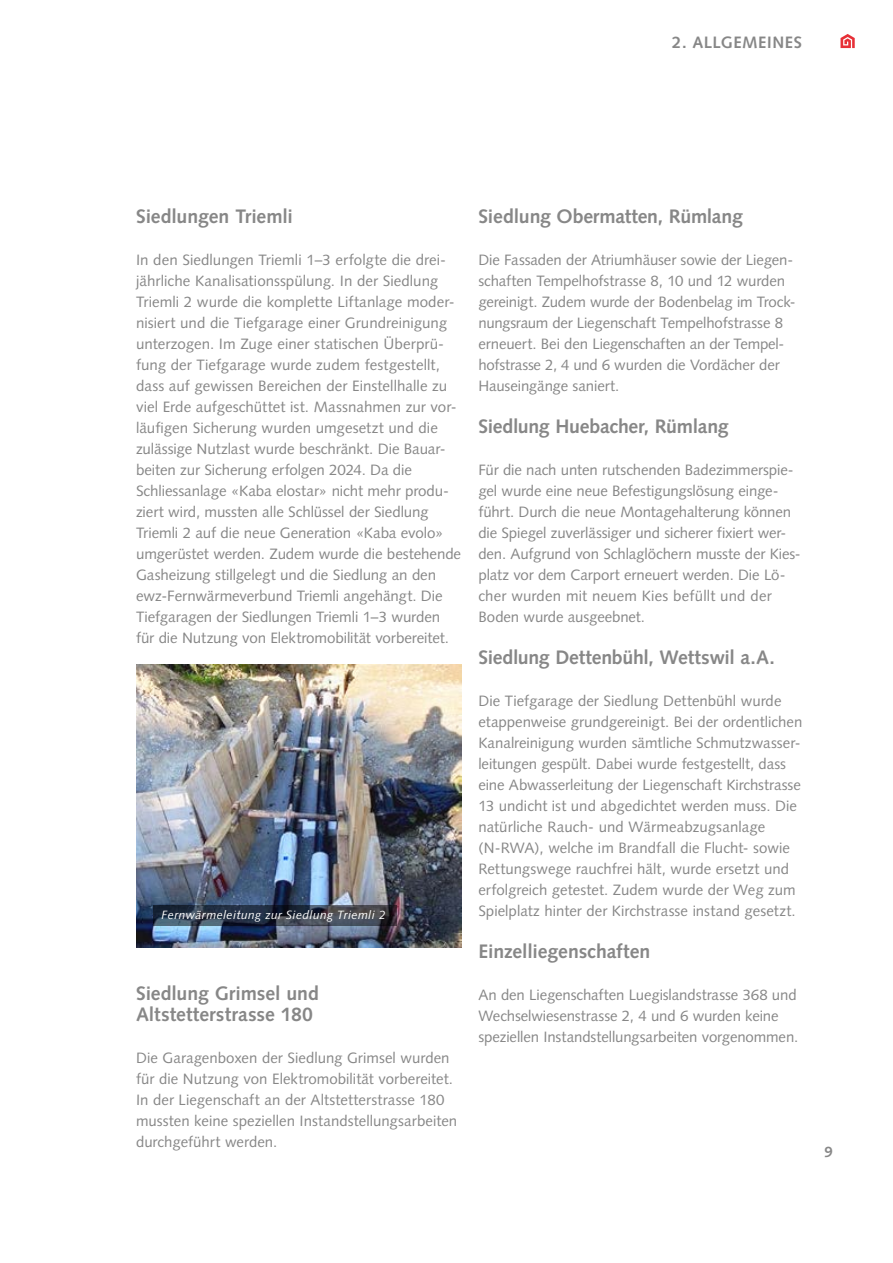
<style>
.page{position:relative;width:893px;height:1263px;background:#fff}
.page>*{position:absolute;margin:0;border:0;box-sizing:border-box;transform-origin:0 0}
.t1{font:700 19.5px/21px "Syntax";letter-spacing:-.01em;color:#878787}
.t2{font:700 16.5px "Syntax";letter-spacing:.035em;color:#878787}
.t3{font:15px/21px "Syntax";letter-spacing:-.005em;color:#878787}
.t4{font:700 15px "Syntax";color:#878787}
.t5{font:italic 12px "Syntax";letter-spacing:.03em;color:#fff}
</style>
<div class="page">
<svg style="left:840px;top:34px;width:15px;height:14px"></svg>
<img style="left:136px;top:664px;width:325px;height:283px">
<svg style="left:153px;top:905px;width:244px;height:21px;background:#323a49"></svg>
<p class="t2" style="left:672px;top:33px;width:131px">2. ALLGEMEINES</p>
<h1 class="t1" style="left:136px;top:206px;width:158px">Siedlungen Triemli</h1>
<p class="t3" style="left:136px;top:249px;width:327px">In den Siedlungen Triemli 1–3 erfolgte die drei&shy;jährliche Kanalisationsspülung. In der Siedlung Triemli 2 wurde die komplette Liftanlage moder&shy;nisiert und die Tiefgarage einer Grundreinigung unterzogen. Im Zuge einer statischen Überprü&shy;fung der Tiefgarage wurde zudem festgestellt, dass auf gewissen Bereichen der Einstellhalle zu viel Erde aufgeschüttet ist. Massnahmen zur vor&shy;läufigen Sicherung wurden umgesetzt und die zulässige Nutzlast wurde beschränkt. Die Bauar&shy;beiten zur Sicherung erfolgen 2024. Da die Schliessanlage «Kaba elostar» nicht mehr produ&shy;ziert wird, mussten alle Schlüssel der Siedlung Triemli 2 auf die neue Generation «Kaba evolo» umgerüstet werden. Zudem wurde die bestehende Gasheizung stillgelegt und die Siedlung an den ewz-Fernwärmeverbund Triemli angehängt. Die Tiefgaragen der Siedlungen Triemli 1–3 wurden für die Nutzung von Elektromobilität vorbereitet.</p>
<p class="t5" style="left:162px;top:908px;width:226px">Fernwärmeleitung zur Siedlung Triemli 2</p>
<h1 class="t1" style="left:136px;top:983px;width:184px">Siedlung Grimsel und<br>Altstetterstrasse 180</h1>
<p class="t3" style="left:136px;top:1047px;width:323px">Die Garagenboxen der Siedlung Grimsel wurden für die Nutzung von Elektromobilität vorbereitet.<br>In der Liegenschaft an der Altstetterstrasse 180 mussten keine speziellen Instandstellungsarbeiten durchgeführt werden.</p>
<h1 class="t1" style="left:478px;top:206px;width:266px">Siedlung Obermatten, Rümlang</h1>
<p class="t3" style="left:478px;top:249px;width:319px">Die Fassaden der Atriumhäuser sowie der Liegen&shy;schaften Tempelhofstrasse 8, 10 und 12 wurden gereinigt. Zudem wurde der Bodenbelag im Trock&shy;nungsraum der Liegenschaft Tempelhofstrasse 8 erneuert. Bei den Liegenschaften an der Tempel&shy;hofstrasse 2, 4 und 6 wurden die Vordächer der Hauseingänge saniert.</p>
<h1 class="t1" style="left:478px;top:416px;width:252px">Siedlung Huebacher, Rümlang</h1>
<p class="t3" style="left:478px;top:459px;width:324px">Für die nach unten rutschenden Badezimmerspie&shy;gel wurde eine neue Befestigungslösung einge&shy;führt. Durch die neue Montagehalterung können die Spiegel zuverlässiger und sicherer fixiert wer&shy;den. Aufgrund von Schlaglöchern musste der Kies&shy;platz vor dem Carport erneuert werden. Die Lö&shy;cher wurden mit neuem Kies befüllt und der Boden wurde ausgeebnet.</p>
<h1 class="t1" style="left:478px;top:647px;width:298px">Siedlung Dettenbühl, Wettswil a.A.</h1>
<p class="t3" style="left:478px;top:690px;width:326px">Die Tiefgarage der Siedlung Dettenbühl wurde etappenweise grundgereinigt. Bei der ordentlichen Kanalreinigung wurden sämtliche Schmutzwasser&shy;leitungen gespült. Dabei wurde festgestellt, dass eine Abwasserleitung der Liegenschaft Kirchstrasse 13 undicht ist und abgedichtet werden muss. Die natürliche Rauch- und Wärmeabzugsanlage (N-RWA), welche im Brandfall die Flucht- sowie Rettungswege rauchfrei hält, wurde ersetzt und erfolgreich getestet. Zudem wurde der Weg zum Spielplatz hinter der Kirchstrasse instand gesetzt.</p>
<h1 class="t1" style="left:478px;top:941px;width:173px">Einzelliegenschaften</h1>
<p class="t3" style="left:478px;top:984px;width:321px">An den Liegenschaften Luegislandstrasse 368 und<br>Wechselwiesenstrasse 2, 4 und 6 wurden keine speziellen Instandstellungsarbeiten vorgenommen.</p>
<p class="t4" style="left:825px;top:1143px;width:10px">9</p>
</div>
